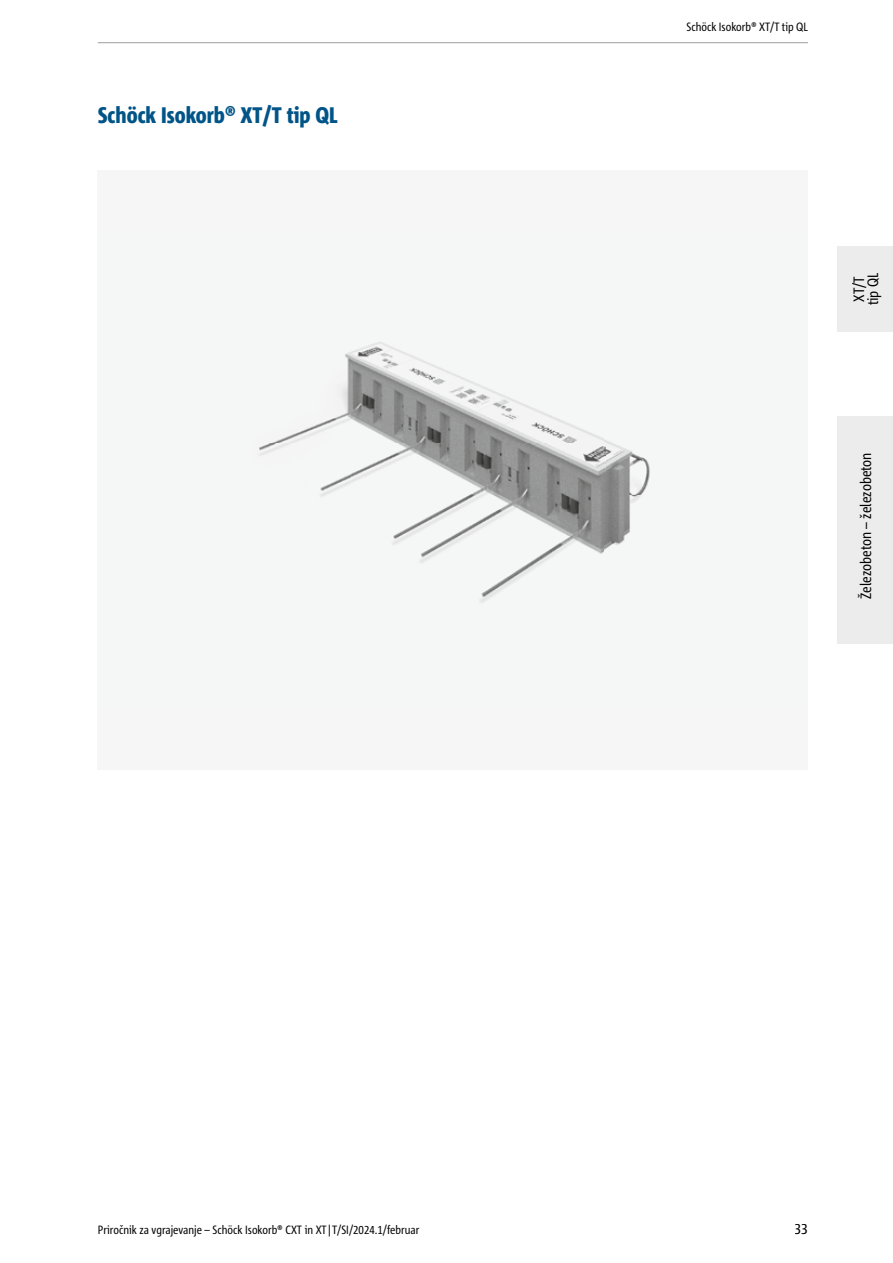
<style>
.page{position:relative;width:893px;height:1263px;background:#fff}
.page>*{position:absolute;margin:0;border:0;box-sizing:border-box;transform-origin:0 0}
.t1{font:800 condensed 22.5px "Corpid Schoeck";color:#005487}
.t2{font:condensed 15px/14.1px "Corpid Schoeck";color:#000}
.t3{font:condensed 12px "Corpid Schoeck";color:#000}
</style>
<div class="page">
<div style="left:98px;top:170px;width:710px;height:600px;background:#f6f6f6"></div>
<img style="left:259px;top:342px;width:391px;height:261px">
<div style="left:838px;top:416px;width:55px;height:227px;background:#ececed"></div>
<div style="left:838px;top:247px;width:55px;height:85px;background:#ececed"></div>
<hr style="left:98px;top:42px;width:710px;height:1px;background:#9c9d9d">
<h1 class="t1" style="left:98px;top:101px;width:241px">Schöck Isokorb® XT/T tip QL</h1>
<p class="t3" style="left:98px;top:1222px;width:323px">Priročnik za vgrajevanje – Schöck Isokorb® CXT in XT|T/SI/2024.1/februar</p>
<p class="t3" style="left:686px;top:19px;width:123px">Schöck Isokorb® XT/T tip QL</p>
<p class="t2" style="left:852px;top:305px;width:34px;rotate:-90deg">XT/T tip QL</p>
<p class="t2" style="left:859px;top:599px;width:148px;rotate:-90deg">Železobeton – železobeton</p>
<p class="t2" style="left:794px;top:1222px;width:15px">33</p>
</div>
